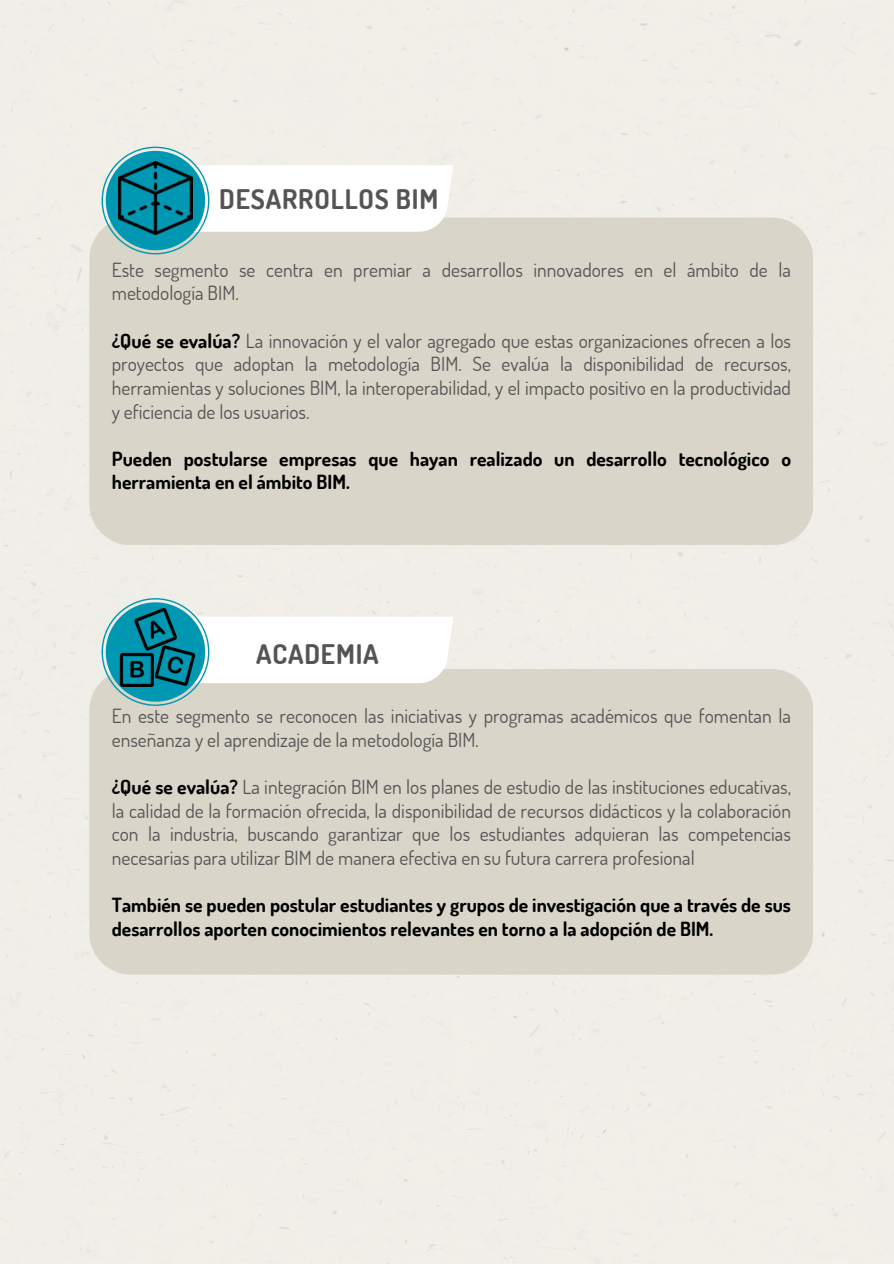
<style>
.page{position:relative;width:894px;height:1264px;background:#fff}
.page>*{position:absolute;margin:0;border:0;box-sizing:border-box;transform-origin:0 0}
.t1{font:700 27px "Dosis";letter-spacing:.03em;color:#545454}
.t2{font:19.5px/23.7px "Dosis";color:#545454}
.t3{font:700 19.5px/23.7px "Dosis";color:#000}
.s1{font-weight:700;color:#000}
</style>
<div class="page">
<div style="left:89px;top:217px;width:723px;height:328px;background:#d9d5c9"></div>
<svg style="left:101px;top:147px;width:352px;height:107px"></svg>
<div style="left:106px;top:151px;width:99px;height:99px;background:#0097b2;border-radius:50%"></div>
<div style="left:89px;top:669px;width:723px;height:305px;background:#d9d5c9"></div>
<svg style="left:101px;top:598px;width:352px;height:108px"></svg>
<div style="left:106px;top:602px;width:99px;height:99px;background:#0097b2;border-radius:50%"></div>
<img style="left:119px;top:162px;width:73px;height:73px">
<img style="left:119px;top:608px;width:77px;height:78px">
<p class="t1" style="left:219px;top:181px;width:221px">DESARROLLOS BIM</p>
<p class="t2" style="left:112px;top:257px;width:680px">Este segmento se centra en premiar a desarrollos innovadores en el ámbito de la metodología BIM.</p>
<h1 class="t2" style="left:112px;top:328px;width:680px;text-align:justify"><span class="s1">¿Qué se evalúa?</span> La innovación y el valor agregado que estas organizaciones ofrecen a los proyectos que adoptan la metodología BIM. Se evalúa la disponibilidad de recursos, herramientas y soluciones BIM, la interoperabilidad, y el impacto positivo en la productividad y eficiencia de los usuarios.</h1>
<p class="t3" style="left:112px;top:446px;width:680px">Pueden postularse empresas que hayan realizado un desarrollo tecnológico o herramienta en el ámbito BIM.</p>
<h1 class="t1" style="left:256px;top:636px;width:124px">ACADEMIA</h1>
<h2 class="t2" style="left:112px;top:703px;width:680px">En este segmento se reconocen las iniciativas y programas académicos que fomentan la enseñanza y el aprendizaje de la metodología BIM.</h2>
<p class="t2" style="left:112px;top:774px;width:680px;text-align:justify"><span class="s1">¿Qué se evalúa?</span> La integración BIM en los planes de estudio de las instituciones educativas, la calidad de la formación ofrecida, la disponibilidad de recursos didácticos y la colaboración con la industria, buscando garantizar que los estudiantes adquieran las competencias necesarias para utilizar BIM de manera efectiva en su futura carrera profesional</p>
<p class="t3" style="left:112px;top:892px;width:680px">También se pueden postular estudiantes y grupos de investigación que a través de sus desarrollos aporten conocimientos relevantes en torno a la adopción de BIM.</p>
</div>
